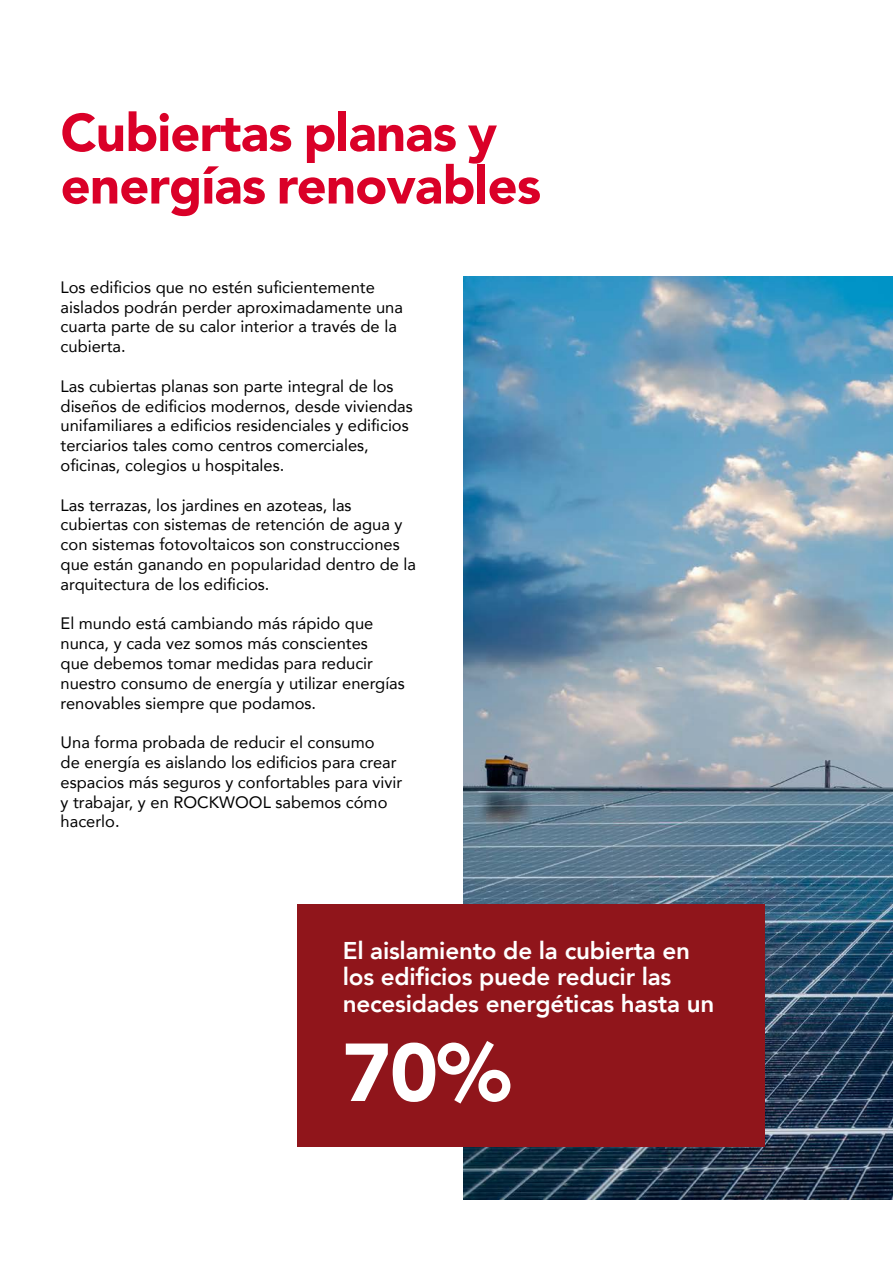
<style>
.page{position:relative;width:893px;height:1263px;background:#fff}
.page>*{position:absolute;margin:0;border:0;box-sizing:border-box;transform-origin:0 0}
.t1{font:900 81.15px "Avenir";color:#fff}
.t2{font:900 52.5px/52.5px "Avenir LT Std";letter-spacing:-.015em;color:#da0028}
.t3{font:800 24.15px/26.2px "Avenir";letter-spacing:-.01em;color:#fff}
.t4{font:16.5px/19.8px "Avenir";color:#000}
</style>
<div class="page">
<img style="left:463px;top:276px;width:430px;height:923px">
<div style="left:298px;top:904px;width:467px;height:242px;background:#90151b"></div>
<h2 class="t2" style="left:61px;top:106px;width:482px">Cubiertas planas y energías renovables</h2>
<p class="t4" style="left:61px;top:277px;width:344px">Los edificios que no estén suficientemente aislados podrán perder aproximadamente una cuarta parte de su calor interior a través de la cubierta.</p>
<p class="t4" style="left:61px;top:376px;width:354px">Las cubiertas planas son parte integral de los diseños de edificios modernos, desde viviendas unifamiliares a edificios residenciales y edificios terciarios tales como centros comerciales, oficinas, colegios u hospitales.</p>
<p class="t4" style="left:61px;top:494px;width:357px">Las terrazas, los jardines en azoteas, las cubiertas con sistemas de retención de agua y con sistemas fotovoltaicos son construcciones que están ganando en popularidad dentro de la arquitectura de los edificios.</p>
<p class="t4" style="left:61px;top:613px;width:346px">El mundo está cambiando más rápido que nunca, y cada vez somos más conscientes<br>que debemos tomar medidas para reducir nuestro consumo de energía y utilizar energías renovables siempre que podamos.</p>
<p class="t4" style="left:61px;top:732px;width:343px">Una forma probada de reducir el consumo<br>de energía es aislando los edificios para crear espacios más seguros y confortables para vivir y trabajar, y en ROCKWOOL sabemos cómo hacerlo.</p>
<h3 class="t3" style="left:343px;top:937px;width:373px">El aislamiento de la cubierta en los edificios puede reducir las necesidades energéticas hasta un</h3>
<h1 class="t1" style="left:343px;top:1003px;width:170px">70%</h1>
</div>
